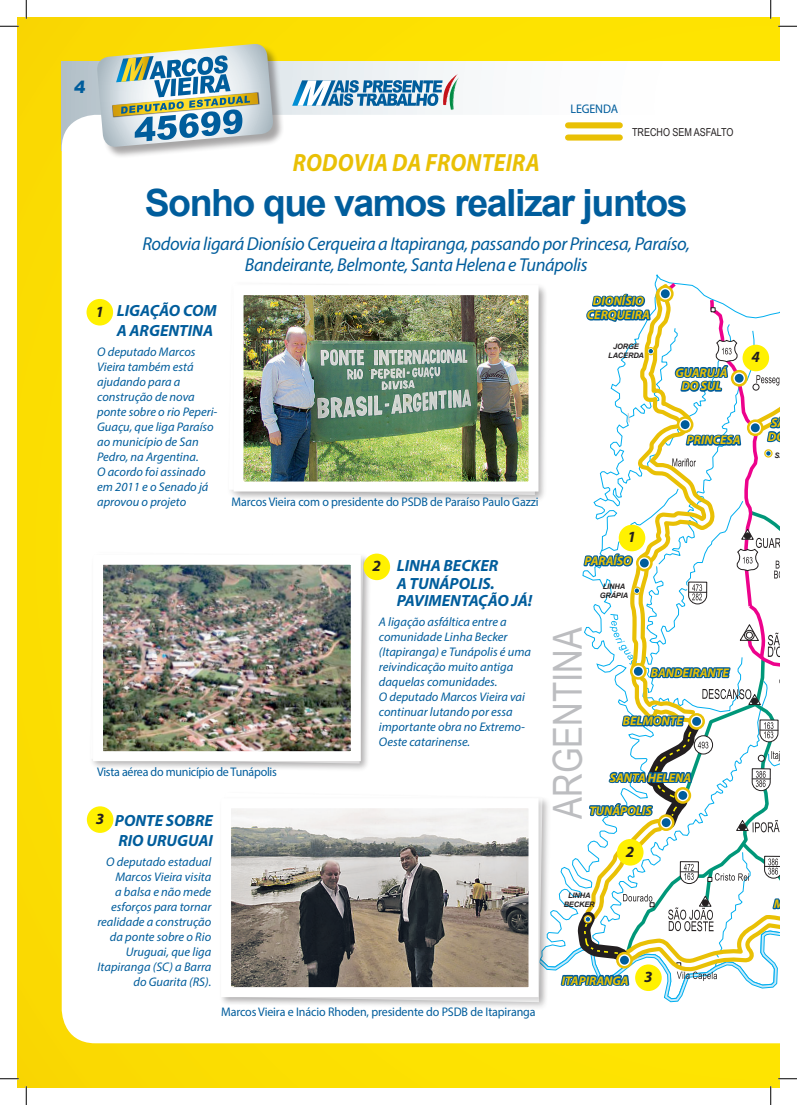
<style>
.page{position:relative;width:797px;height:1105px;background:#fff}
.page>*{position:absolute;margin:0;border:0;box-sizing:border-box;transform-origin:0 0}
.t1{font:40px "Arial Narrow";color:#bcbdc0}
.t2{font:700 37.5px "Arial";letter-spacing:-.04em;color:#005d9c}
.t3{font:italic 700 25px "Myriad Pro";letter-spacing:.01em;color:#e9c005;scale:.9 1}
.t4{font:italic 18.75px/21px "Myriad Pro";letter-spacing:-.02em;color:#005d9c;text-align:center}
.t5{font:900 16.88px "Arial";color:#005d9c}
.t6{font:italic 700 16.25px/17.5px "Myriad Pro";color:#005d9c}
.t7{font:italic 700 15.62px "Myriad Pro";color:#231f20}
.t8{font:italic 12.5px/15px "Myriad Pro";color:#005d9c}
.t9{font:12.5px "Myriad Pro";letter-spacing:-.01em;color:#005d9c;scale:.96 1}
.t10{font:italic 700 12.5px/13.8px "Myriad Pro";color:#e9c005;text-align:center}
.t11{font:11px "Arial Narrow";color:#231f20}
.t12{font:italic 700 7.5px/9px "Arial";letter-spacing:-.02em;color:#231f20;text-align:center}
</style>
<div class="page">
<div style="left:17px;top:17px;width:762px;height:1070px;background:#fbdd01"></div>
<svg style="left:62px;top:62px;width:717px;height:53px;background:#f3f6f7"></svg>
<div style="left:62px;top:115px;width:717px;height:928px;background:#fff"></div>
<div style="left:539px;top:269px;width:240px;height:345px;background:#fff"></div>
<svg style="left:718px;top:279px;width:61px;height:335px;background:#f9f4fa"></svg>
<div style="left:636px;top:247px;width:82px;height:367px;background:#fff"></div>
<svg style="left:628px;top:280px;width:80px;height:334px;background:#f3f4e2"></svg>
<svg style="left:585px;top:258px;width:67px;height:69px;background:#bdd5e5"></svg>
<svg style="left:658px;top:287px;width:14px;height:14px"></svg>
<div style="left:657px;top:285px;width:16px;height:17px;border:2px solid #e9c005;border-radius:50%"></div>
<div style="left:661px;top:289px;width:8px;height:9px;background:#005d9c;border-radius:50%"></div>
<svg style="left:292px;top:73px;width:167px;height:38px;background:#9dbed3"></svg>
<div style="left:98px;top:45px;width:187px;height:114px;background:#231f20;opacity:.4"></div>
<svg style="left:96px;top:44px;width:178px;height:104px;background:#acbfb2"></svg>
<div style="left:86px;top:547px;width:282px;height:222px;background:#fff"></div>
<div style="left:224px;top:278px;width:319px;height:222px;background:#fff"></div>
<div style="left:216px;top:788px;width:322px;height:219px;background:#fff"></div>
<div style="left:91px;top:552px;width:279px;height:219px;background:#231f20;opacity:.2"></div>
<img style="left:104px;top:566px;width:246px;height:184px">
<div style="left:93px;top:555px;width:268px;height:206px;border:10px solid #fff"></div>
<div style="left:231px;top:283px;width:317px;height:218px;background:#231f20;opacity:.2"></div>
<img style="left:244px;top:296px;width:283px;height:184px">
<div style="left:233px;top:285px;width:305px;height:206px;border:10px solid #fff"></div>
<div style="left:219px;top:796px;width:329px;height:210px;background:#231f20;opacity:.2"></div>
<img style="left:232px;top:809px;width:295px;height:177px">
<div style="left:221px;top:798px;width:317px;height:199px;border:10px solid #fff"></div>
<div style="left:87px;top:806px;width:26px;height:27px;background:#fff101;border-radius:50%"></div>
<div style="left:363px;top:554px;width:27px;height:26px;background:#fff101;border-radius:50%"></div>
<div style="left:86px;top:299px;width:27px;height:26px;background:#fff101;border-radius:50%"></div>
<div style="left:568px;top:122px;width:52px;height:6px;background:#e9c005"></div>
<div style="left:568px;top:134px;width:52px;height:7px;background:#e9c005"></div>
<svg style="left:582px;top:339px;width:197px;height:265px;background:#e6e9dd"></svg>
<svg style="left:538px;top:614px;width:242px;height:458px;background:#e3e8d5"></svg>
<svg style="left:617px;top:953px;width:14px;height:14px"></svg>
<div style="left:616px;top:952px;width:16px;height:16px;border:2px solid #e9c005;border-radius:50%"></div>
<div style="left:620px;top:956px;width:9px;height:9px;background:#005d9c;border-radius:50%"></div>
<svg style="left:0;top:25px;width:19px;height:2px"></svg>
<svg style="left:778px;top:25px;width:19px;height:2px"></svg>
<svg style="left:0;top:1078px;width:19px;height:1px"></svg>
<svg style="left:778px;top:1078px;width:19px;height:1px"></svg>
<svg style="left:25px;top:0;width:2px;height:19px"></svg>
<svg style="left:25px;top:1086px;width:2px;height:19px"></svg>
<svg style="left:770px;top:0;width:1px;height:19px"></svg>
<svg style="left:770px;top:1086px;width:1px;height:19px"></svg>
<h3 class="t5" style="left:74px;top:74px;width:15px">4</h3>
<h3 class="t3" style="left:293px;top:146px;width:276px">RODOVIA DA FRONTEIRA</h3>
<p class="t9" style="left:570px;top:101px;width:51px">LEGENDA</p>
<p class="t11" style="left:632px;top:124px;width:103px">TRECHO SEM ASFALTO</p>
<h2 class="t2" style="left:145px;top:178px;width:544px">Sonho que vamos realizar juntos</h2>
<p class="t7" style="left:95px;top:301px;width:10px">1</p>
<h3 class="t4" style="left:142px;top:233px;width:549px">Rodovia ligará Dionísio Cerqueira a Itapiranga, passando por Princesa, Paraíso,<br>Bandeirante, Belmonte, Santa Helena e Tunápolis</h3>
<h3 class="t6" style="left:117px;top:300px;width:102px;line-height:20px">LIGAÇÃO COM<br>A ARGENTINA</h3>
<p class="t10" style="left:587px;top:294px;width:65px">DIONÍSIO<br>CERQUEIRA</p>
<p class="t8" style="left:97px;top:344px;width:122px">O deputado Marcos<br>Vieira também está ajudando para a construção de nova ponte sobre o rio Peperi-<br>Guaçu, que liga Paraíso ao município de San<br>Pedro, na Argentina.<br>O acordo foi assinado em 2011 e o Senado já aprovou o projeto</p>
<p class="t9" style="left:232px;top:494px;width:321px">Marcos Vieira com o presidente do PSDB de Paraíso Paulo Gazzi</p>
<p class="t7" style="left:372px;top:556px;width:10px">2</p>
<h3 class="t6" style="left:397px;top:556px;width:137px">LINHA BECKER<br>A TUNÁPOLIS.<br>PAVIMENTAÇÃO JÁ!</h3>
<p class="t8" style="left:379px;top:614px;width:154px">A ligação asfáltica entre a comunidade Linha Becker (Itapiranga) e Tunápolis é uma reivindicação muito antiga daquelas comunidades.<br>O deputado Marcos Vieira vai continuar lutando por essa importante obra no Extremo-<br>Oeste catarinense.</p>
<p class="t9" style="left:97px;top:764px;width:189px">Vista aérea do município de Tunápolis</p>
<p class="t7" style="left:96px;top:808px;width:10px">3</p>
<h3 class="t6" style="left:115px;top:810px;width:99px;line-height:20px">PONTE SOBRE<br>RIO URUGUAI</h3>
<p class="t8" style="left:97px;top:854px;width:115px;text-align:right">O deputado estadual<br>Marcos Vieira visita<br>a balsa e não mede esforços para tornar realidade a construção da ponte sobre o Rio<br>Uruguai, que liga<br>Itapiranga (SC) a Barra do Guarita (RS).</p>
<p class="t9" style="left:221px;top:1004px;width:329px">Marcos Vieira e Inácio Rhoden, presidente do PSDB de Itapiranga</p>
<p class="t12" style="left:608px;top:342px;width:37px">JORGE<br>LACERDA</p>
<p class="t10" style="left:675px;top:365px;width:54px">GUARUJÁ<br>DO SUL</p>
<p class="t10" style="left:686px;top:433px;width:55px">PRINCESA</p>
<p class="t7" style="left:627px;top:527px;width:10px">1</p>
<p class="t10" style="left:584px;top:554px;width:49px">PARAÍSO</p>
<p class="t12" style="left:599px;top:582px;width:30px">LINHA<br>GRÁPIA</p>
<h1 class="t1" style="left:538px;top:819px;width:193px;rotate:-90deg">ARGENTINA</h1>
<p class="t10" style="left:651px;top:665px;width:80px">BANDEIRANTE</p>
<p class="t10" style="left:623px;top:714px;width:62px">BELMONTE</p>
<p class="t10" style="left:610px;top:770px;width:83px">SANTA HELENA</p>
<p class="t10" style="left:589px;top:803px;width:64px">TUNÁPOLIS</p>
<p class="t12" style="left:563px;top:891px;width:32px">LINHA<br>BECKER</p>
<p class="t7" style="left:626px;top:841px;width:10px">2</p>
<p class="t10" style="left:561px;top:973px;width:68px">ITAPIRANGA</p>
<p class="t7" style="left:644px;top:967px;width:10px">3</p>
<p class="t7" style="left:751px;top:347px;width:10px">4</p>
<p class="t10" style="left:767px;top:416px;width:28px;text-align:left">SÃO<br>DO C</p>
<p class="t12" style="left:774px;top:451px;width:24px">SÃO V</p>
<p class="t10" style="left:773px;top:897px;width:20px">MO</p>
</div>
